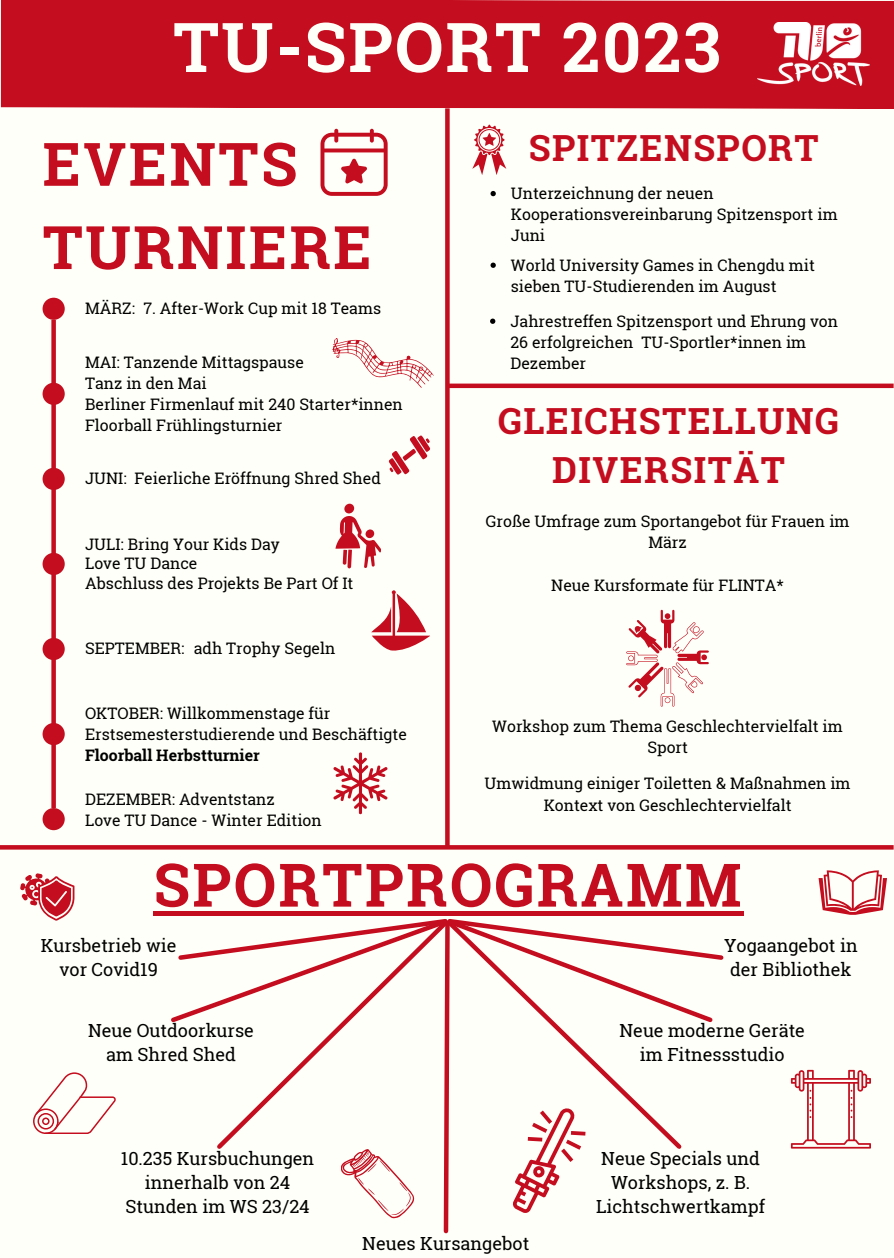
<style>
.page{position:relative;width:894px;height:1258px;background:#fff}
.page>*{position:absolute;margin:0;border:0;box-sizing:border-box;transform-origin:0 0}
.t1{font:700 68.7px "Roboto Slab";letter-spacing:.03em;color:#fffff9}
.t2{font:700 60px/83.4px "Roboto Slab";letter-spacing:.04em;color:#c40d1e}
.t3{font:700 36px "Roboto Slab";letter-spacing:.04em;color:#c40d1e}
.t4{font:18px/24px "Roboto Slab";color:#000;text-align:center}
.t5{font:15.9px/21.3px "Roboto Slab";color:#000}
.t6{font:700 15.9px "Roboto Slab";color:#000}
</style>
<div class="page">
<div style="left:0;top:0;width:893px;height:1258px;background:#fffff9"></div>
<div style="left:1px;top:0;width:892px;height:109px;background:#c40d1e"></div>
<svg style="left:472px;top:125px;width:34px;height:49px"></svg>
<img style="left:757px;top:23px;width:112px;height:63px">
<svg style="left:626px;top:609px;width:83px;height:97px"></svg>
<hr style="left:153px;top:911px;width:590px;height:4px;background:#c40d1e">
<svg style="left:445px;top:108px;width:4px;height:737px;background:#c61626"></svg>
<svg style="left:0;top:845px;width:893px;height:4px;background:#c51323"></svg>
<div style="left:448px;top:383px;width:445px;height:5px;background:#c40d1e"></div>
<svg style="left:320px;top:129px;width:67px;height:67px"></svg>
<svg style="left:20px;top:873px;width:54px;height:47px"></svg>
<svg style="left:790px;top:1070px;width:80px;height:78px"></svg>
<svg style="left:171px;top:919px;width:553px;height:315px"></svg>
<svg style="left:33px;top:1072px;width:83px;height:61px"></svg>
<svg style="left:818px;top:870px;width:67px;height:45px"></svg>
<svg style="left:490px;top:191px;width:5px;height:5px"></svg>
<svg style="left:490px;top:319px;width:5px;height:5px"></svg>
<svg style="left:490px;top:263px;width:5px;height:5px"></svg>
<div style="left:51px;top:320px;width:5px;height:488px;background:#c40d1e"></div>
<div style="left:43px;top:298px;width:22px;height:22px;background:#c40d1e;border-radius:50%"></div>
<div style="left:43px;top:383px;width:22px;height:22px;background:#c40d1e;border-radius:50%"></div>
<div style="left:43px;top:468px;width:22px;height:22px;background:#c40d1e;border-radius:50%"></div>
<div style="left:43px;top:553px;width:22px;height:22px;background:#c40d1e;border-radius:50%"></div>
<div style="left:43px;top:638px;width:22px;height:22px;background:#c40d1e;border-radius:50%"></div>
<div style="left:43px;top:723px;width:22px;height:22px;background:#c40d1e;border-radius:50%"></div>
<div style="left:344px;top:504px;width:10px;height:9px;background:#c40d1e;border-radius:50%"></div>
<svg style="left:335px;top:516px;width:45px;height:52px"></svg>
<svg style="left:371px;top:590px;width:58px;height:61px"></svg>
<svg style="left:388px;top:435px;width:42px;height:40px"></svg>
<svg style="left:333px;top:752px;width:54px;height:62px"></svg>
<svg style="left:332px;top:338px;width:102px;height:50px"></svg>
<div style="left:43px;top:808px;width:22px;height:22px;background:#c40d1e;border-radius:50%"></div>
<p class="t1" style="left:173px;top:0;width:548px">TU-SPORT 2023</p>
<p class="t2" style="left:43px;top:121px;width:330px">EVENTS<br>TURNIERE</p>
<p class="t3" style="left:528px;top:123px;width:291px">SPITZENSPORT</p>
<p class="t5" style="left:510px;top:182px;width:328px">Unterzeichnung der neuen<br>Kooperationsvereinbarung Spitzensport im<br>Juni</p>
<p class="t5" style="left:510px;top:254px;width:305px">World University Games in Chengdu mit sieben TU-Studierenden im August</p>
<p class="t5" style="left:85px;top:297px;width:51px">MÄRZ:</p>
<p class="t5" style="left:143px;top:297px;width:239px">7. After-Work Cup mit 18 Teams</p>
<p class="t5" style="left:85px;top:351px;width:220px">MAI: Tanzende Mittagspause</p>
<p class="t5" style="left:85px;top:372px;width:123px">Tanz in den Mai</p>
<p class="t5" style="left:85px;top:393px;width:319px">Berliner Firmenlauf mit 240 Starter*innen</p>
<p class="t5" style="left:85px;top:414px;width:199px">Floorball Frühlingsturnier</p>
<p class="t5" style="left:85px;top:467px;width:43px">JUNI:</p>
<p class="t5" style="left:134px;top:467px;width:248px">Feierliche Eröffnung Shred Shed</p>
<p class="t5" style="left:85px;top:533px;width:196px">JULI: Bring Your Kids Day</p>
<p class="t5" style="left:85px;top:572px;width:270px">Abschluss des Projekts Be Part Of It</p>
<p class="t5" style="left:85px;top:552px;width:114px">Love TU Dance</p>
<p class="t5" style="left:85px;top:637px;width:101px">SEPTEMBER:</p>
<p class="t5" style="left:194px;top:637px;width:143px">adh Trophy Segeln</p>
<p class="t5" style="left:85px;top:702px;width:323px">OKTOBER: Willkommenstage für<br>Erstsemesterstudierende und Beschäftigte</p>
<p class="t6" style="left:85px;top:745px;width:176px">Floorball Herbstturnier</p>
<p class="t5" style="left:85px;top:788px;width:191px">DEZEMBER: Adventstanz</p>
<p class="t5" style="left:85px;top:809px;width:238px">Love TU Dance - Winter Edition</p>
<p class="t5" style="left:510px;top:310px;width:329px">Jahrestreffen Spitzensport und Ehrung von<br>26 erfolgreichen TU-Sportler*innen im<br>Dezember</p>
<p class="t3" style="left:498px;top:396px;width:342px">GLEICHSTELLUNG</p>
<p class="t3" style="left:552px;top:446px;width:234px">DIVERSITÄT</p>
<p class="t5" style="left:485px;top:510px;width:365px;text-align:center">Große Umfrage zum Sportangebot für Frauen im<br>März</p>
<p class="t5" style="left:551px;top:574px;width:234px">Neue Kursformate für FLINTA*</p>
<p class="t5" style="left:492px;top:715px;width:352px;text-align:center">Workshop zum Thema Geschlechtervielfalt im<br>Sport</p>
<p class="t5" style="left:484px;top:772px;width:367px;text-align:center">Umwidmung einiger Toiletten &amp; Maßnahmen im<br>Kontext von Geschlechtervielfalt</p>
<p class="t2" style="left:153px;top:841px;width:589px">SPORTPROGRAMM</p>
<p class="t4" style="left:723px;top:933px;width:135px">Yogaangebot in der Bibliothek</p>
<p class="t4" style="left:41px;top:933px;width:137px">Kursbetrieb wie vor Covid19</p>
<p class="t4" style="left:88px;top:1018px;width:167px">Neue Outdoorkurse am Shred Shed</p>
<p class="t4" style="left:121px;top:1145px;width:195px">10.235 Kursbuchungen innerhalb von 24<br>Stunden im WS 23/24</p>
<p class="t4" style="left:362px;top:1230px;width:168px">Neues Kursangebot</p>
<p class="t4" style="left:619px;top:1018px;width:187px">Neue moderne Geräte im Fitnessstudio</p>
<p class="t4" style="left:596px;top:1145px;width:171px">Neue Specials und<br>Workshops, z. B.<br>Lichtschwertkampf</p>
</div>
